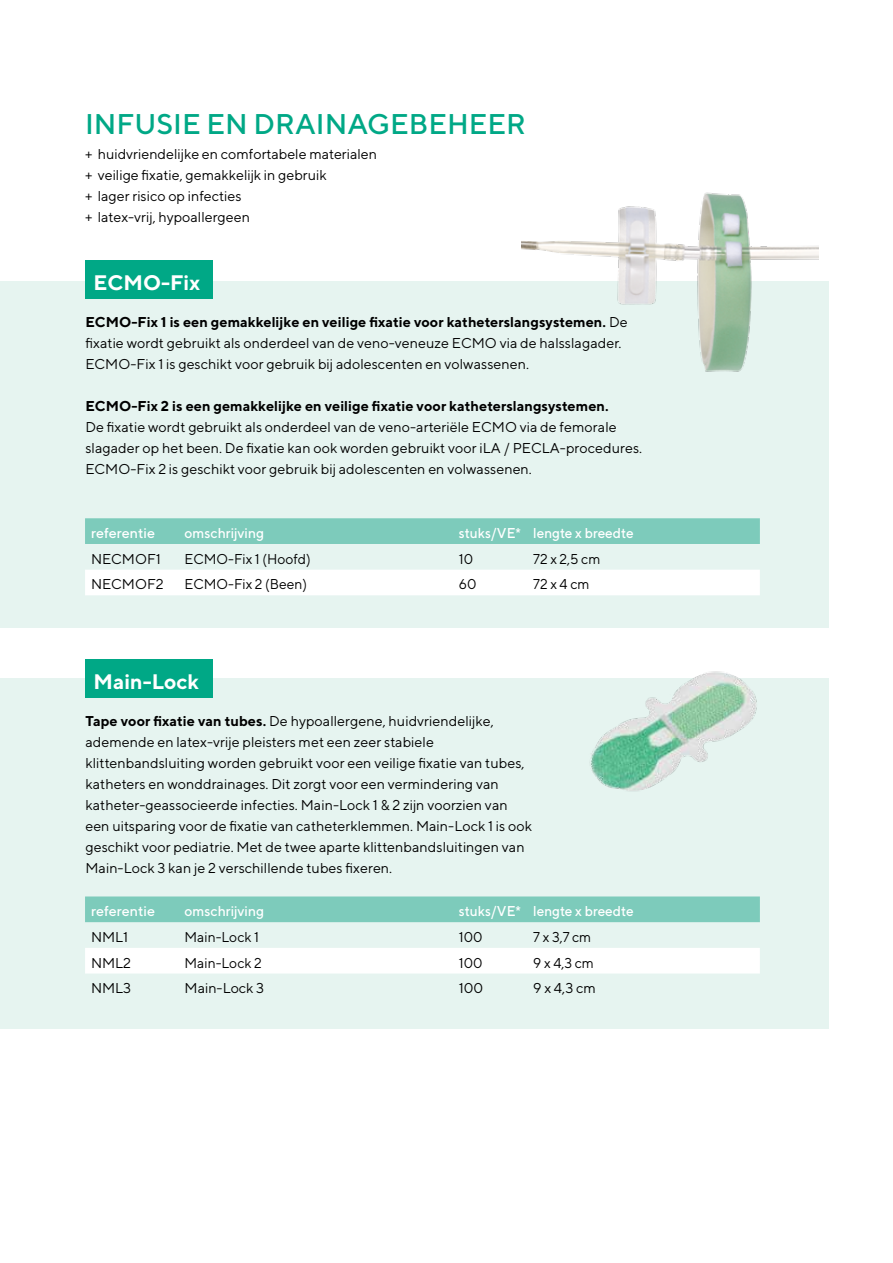
<style>
.page{position:relative;width:893px;height:1263px;background:#fff}
.page>*{position:absolute;margin:0;border:0;box-sizing:border-box;transform-origin:0 0}
.t1{font:500 28.5px "TT Norms";color:#00a886}
.t2{font:700 21px "TT Norms";color:#fff}
.t3{font:14.25px/21px "TT Norms";letter-spacing:.005em;color:#000}
.t4{font:700 14.25px "TT Norms";letter-spacing:.005em;color:#000}
.t5{font:500 14.25px "TT Norms";color:#fff;scale:.95 1}
.t6{font:500 14.25px "TT Norms";color:#fff}
.s1{font-weight:700}
</style>
<div class="page">
<div style="left:0;top:281px;width:829px;height:346px;background:#e6f4f0"></div>
<div style="left:0;top:679px;width:829px;height:350px;background:#e6f4f0"></div>
<div style="left:85px;top:261px;width:128px;height:38px;background:#00a886"></div>
<div style="left:85px;top:659px;width:128px;height:39px;background:#00a886"></div>
<div style="left:85px;top:518px;width:675px;height:26px;background:#7dcbbb"></div>
<div style="left:85px;top:570px;width:675px;height:25px;background:#fff"></div>
<div style="left:85px;top:896px;width:675px;height:26px;background:#7dcbbb"></div>
<div style="left:85px;top:948px;width:675px;height:25px;background:#fff"></div>
<img style="left:552px;top:671px;width:252px;height:120px">
<img style="left:522px;top:192px;width:296px;height:180px">
<h1 class="t1" style="left:85px;top:106px;width:443px">INFUSIE EN DRAINAGEBEHEER</h1>
<p class="t3" style="left:85px;top:143px;width:294px">+ huidvriendelijke en comfortabele materialen + ✔veilige fixatie, gemakkelijk in gebruik<br>+ lager risico op infecties<br>+ latex-vrij, hypoallergeen</p>
<h2 class="t2" style="left:94px;top:269px;width:108px">ECMO-Fix</h2>
<p class="t3" style="left:85px;top:311px;width:544px"><span class="s1">ECMO-Fix 1 is een gemakkelijke en veilige fixatie voor katheterslangsystemen.</span> De fixatie wordt gebruikt als onderdeel van de veno-veneuze ECMO via de halsslagader.<br>ECMO-Fix 1 is geschikt voor gebruik bij adolescenten en volwassenen.</p>
<p class="t4" style="left:85px;top:397px;width:525px">ECMO-Fix 2 is een gemakkelijke en veilige fixatie voor katheterslangsystemen.</p>
<p class="t3" style="left:85px;top:416px;width:558px">De fixatie wordt gebruikt als onderdeel van de veno-arteriële ECMO via de femorale slagader op het been. De fixatie kan ook worden gebruikt voor iLA / PECLA-procedures.<br>ECMO-Fix 2 is geschikt voor gebruik bij adolescenten en volwassenen.</p>
<p class="t6" style="left:91px;top:524px;width:65px">referentie</p>
<p class="t6" style="left:185px;top:524px;width:81px">omschrijving</p>
<p class="t5" style="left:459px;top:524px;width:185px">stuks/VE* lengte x breedte</p>
<p class="t3" style="left:91px;top:548px;width:71px">NECMOF1</p>
<p class="t3" style="left:185px;top:548px;width:128px">ECMO-Fix 1 (Hoofd)</p>
<p class="t3" style="left:459px;top:548px;width:16px">10</p>
<p class="t3" style="left:533px;top:548px;width:69px">72 x 2,5 cm</p>
<p class="t3" style="left:91px;top:573px;width:74px">NECMOF2</p>
<p class="t3" style="left:185px;top:573px;width:124px">ECMO-Fix 2 (Been)</p>
<p class="t3" style="left:459px;top:573px;width:19px">60</p>
<p class="t3" style="left:533px;top:573px;width:58px">72 x 4 cm</p>
<h2 class="t2" style="left:94px;top:668px;width:107px">Main-Lock</h2>
<p class="t3" style="left:85px;top:710px;width:448px"><span class="s1">Tape voor fixatie van tubes.</span> De hypoallergene, huidvriendelijke, ademende en latex-vrije pleisters met een zeer stabiele klittenbandsluiting worden gebruikt voor een veilige fixatie van tubes, katheters en wonddrainages. Dit zorgt voor een vermindering van katheter-geassocieerde infecties. Main-Lock 1 &amp; 2 zijn voorzien van een uitsparing voor de fixatie van catheterklemmen. Main-Lock 1 is ook geschikt voor pediatrie. Met de twee aparte klittenbandsluitingen van Main-Lock 3 kan je 2 verschillende tubes fixeren.</p>
<p class="t6" style="left:91px;top:902px;width:65px">referentie</p>
<p class="t6" style="left:185px;top:902px;width:81px">omschrijving</p>
<p class="t5" style="left:459px;top:902px;width:185px">stuks/VE* lengte x breedte</p>
<p class="t3" style="left:91px;top:926px;width:39px">NML1</p>
<p class="t3" style="left:185px;top:926px;width:76px">Main-Lock 1</p>
<p class="t3" style="left:459px;top:926px;width:25px">100</p>
<p class="t3" style="left:533px;top:926px;width:60px">7 x 3,7 cm</p>
<p class="t3" style="left:91px;top:952px;width:42px">NML2</p>
<p class="t3" style="left:185px;top:952px;width:79px">Main-Lock 2</p>
<p class="t3" style="left:459px;top:952px;width:25px">100</p>
<p class="t3" style="left:533px;top:952px;width:62px">9 x 4,3 cm</p>
<p class="t3" style="left:91px;top:977px;width:42px">NML3</p>
<p class="t3" style="left:185px;top:977px;width:81px">Main-Lock 3</p>
<p class="t3" style="left:459px;top:977px;width:26px">100</p>
<p class="t3" style="left:533px;top:977px;width:64px">9 x 4,3 cm</p>
</div>
